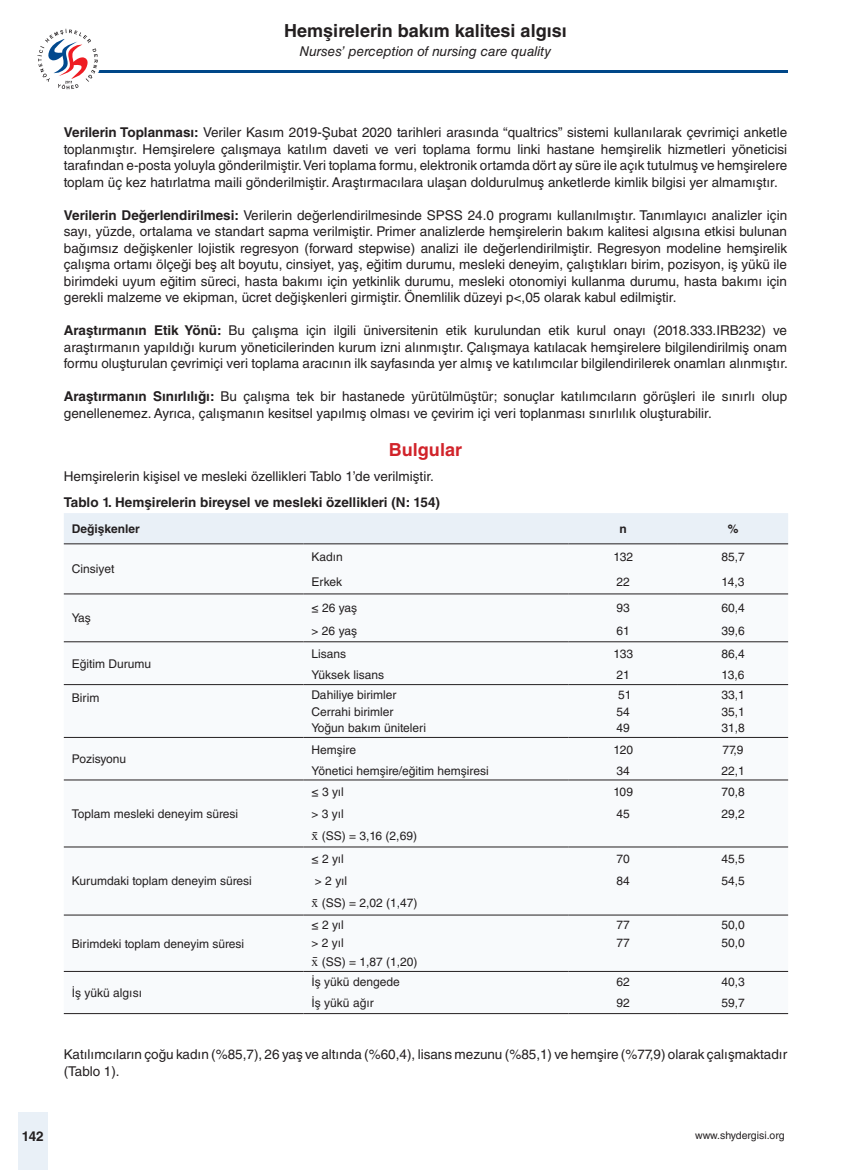
<style>
.page{position:relative;width:851px;height:1170px;background:#fff}
.page>*{position:absolute;margin:0;border:0;box-sizing:border-box;transform-origin:0 0}
.t1{font:700 18px "Helvetica LT Std";color:#231f20}
.t2{font:700 18px "Helvetica LT Std";color:#d1232a}
.t3{font:13.5px/16.5px "Helvetica LT Std";color:#231f20;text-align:justify}
.t4{font:700 13.5px "Helvetica LT Std";color:#231f20}
.t5{font:italic 13.5px "Helvetica LT Std";color:#231f20}
.t6{font:12px "Helvetica LT Std";color:#231f20}
.t7{font:700 12px "Helvetica LT Std";color:#231f20}
.t8{font:10.5px "Helvetica LT Std";color:#231f20}
.s1{font-weight:700}
.s2{font-family:"Times New Roman";font-size:13.5px}
</style>
<div class="page">
<div style="left:18px;top:1112px;width:29px;height:57px;background:#e9f0f7"></div>
<hr style="left:64px;top:70px;width:723px;height:2px;background:#004789">
<svg style="left:37px;top:28px;width:64px;height:62px"></svg>
<div style="left:64px;top:513px;width:724px;height:30px;background:#e9f0f7"></div>
<svg style="left:64px;top:544px;width:724px;height:427px"></svg>
<hr style="left:64px;top:543px;width:239px;height:1px;background:#231f20">
<hr style="left:303px;top:543px;width:265px;height:1px;background:#231f20">
<hr style="left:568px;top:543px;width:109px;height:1px;background:#231f20">
<hr style="left:677px;top:543px;width:111px;height:1px;background:#231f20">
<hr style="left:64px;top:1013px;width:239px;height:1px;background:#231f20">
<hr style="left:303px;top:1013px;width:265px;height:1px;background:#231f20">
<hr style="left:568px;top:1013px;width:109px;height:1px;background:#231f20">
<hr style="left:677px;top:1013px;width:111px;height:1px;background:#231f20">
<hr style="left:64px;top:593px;width:239px;height:1px;background:#231f20">
<hr style="left:303px;top:593px;width:265px;height:1px;background:#231f20">
<hr style="left:568px;top:593px;width:109px;height:1px;background:#231f20">
<hr style="left:677px;top:593px;width:111px;height:1px;background:#231f20">
<hr style="left:64px;top:641px;width:239px;height:1px;background:#231f20">
<hr style="left:303px;top:641px;width:265px;height:1px;background:#231f20">
<hr style="left:568px;top:641px;width:109px;height:1px;background:#231f20">
<hr style="left:677px;top:641px;width:111px;height:1px;background:#231f20">
<hr style="left:64px;top:684px;width:239px;height:1px;background:#231f20">
<hr style="left:303px;top:684px;width:265px;height:1px;background:#231f20">
<hr style="left:568px;top:684px;width:109px;height:1px;background:#231f20">
<hr style="left:677px;top:684px;width:111px;height:1px;background:#231f20">
<hr style="left:64px;top:737px;width:239px;height:1px;background:#231f20">
<hr style="left:303px;top:737px;width:265px;height:1px;background:#231f20">
<hr style="left:568px;top:737px;width:109px;height:1px;background:#231f20">
<hr style="left:677px;top:737px;width:111px;height:1px;background:#231f20">
<hr style="left:64px;top:779px;width:239px;height:1px;background:#231f20">
<hr style="left:303px;top:779px;width:265px;height:1px;background:#231f20">
<hr style="left:568px;top:779px;width:109px;height:1px;background:#231f20">
<hr style="left:677px;top:779px;width:111px;height:1px;background:#231f20">
<hr style="left:64px;top:846px;width:239px;height:1px;background:#231f20">
<hr style="left:303px;top:846px;width:265px;height:1px;background:#231f20">
<hr style="left:568px;top:846px;width:109px;height:1px;background:#231f20">
<hr style="left:677px;top:846px;width:111px;height:1px;background:#231f20">
<hr style="left:64px;top:914px;width:239px;height:1px;background:#231f20">
<hr style="left:303px;top:914px;width:265px;height:1px;background:#231f20">
<hr style="left:568px;top:914px;width:109px;height:1px;background:#231f20">
<hr style="left:677px;top:914px;width:111px;height:1px;background:#231f20">
<hr style="left:64px;top:971px;width:239px;height:1px;background:#231f20">
<hr style="left:303px;top:971px;width:265px;height:1px;background:#231f20">
<hr style="left:568px;top:971px;width:109px;height:1px;background:#231f20">
<hr style="left:677px;top:971px;width:111px;height:1px;background:#231f20">
<p class="t1" style="left:284px;top:20px;width:284px">Hemşirelerin bakım kalitesi algısı</p>
<p class="t5" style="left:299px;top:44px;width:253px">Nurses’ perception of nursing care quality</p>
<p class="t3" style="left:64px;top:124px;width:724px"><span class="s1">Verilerin Toplanması:</span> Veriler Kasım 2019-Şubat 2020 tarihleri arasında “qualtrics” sistemi kullanılarak çevrimiçi anketle toplanmıştır. Hemşirelere çalışmaya katılım daveti ve veri toplama formu linki hastane hemşirelik hizmetleri yöneticisi tarafından e-posta yoluyla gönderilmiştir. Veri toplama formu, elektronik ortamda dört ay süre ile açık tutulmuş ve hemşirelere toplam üç kez hatırlatma maili gönderilmiştir. Araştırmacılara ulaşan doldurulmuş anketlerde kimlik bilgisi yer almamıştır.</p>
<p class="t3" style="left:64px;top:207px;width:724px"><span class="s1">Verilerin Değerlendirilmesi:</span> Verilerin değerlendirilmesinde SPSS 24.0 programı kullanılmıştır. Tanımlayıcı analizler için sayı, yüzde, ortalama ve standart sapma verilmiştir. Primer analizlerde hemşirelerin bakım kalitesi algısına etkisi bulunan bağımsız değişkenler lojistik regresyon (forward stepwise) analizi ile değerlendirilmiştir. Regresyon modeline hemşirelik çalışma ortamı ölçeği beş alt boyutu, cinsiyet, yaş, eğitim durumu, mesleki deneyim, çalıştıkları birim, pozisyon, iş yükü ile birimdeki uyum eğitim süreci, hasta bakımı için yetkinlik durumu, mesleki otonomiyi kullanma durumu, hasta bakımı için gerekli malzeme ve ekipman, ücret değişkenleri girmiştir. Önemlilik düzeyi p&lt;,05 olarak kabul edilmiştir.</p>
<p class="t3" style="left:64px;top:322px;width:725px"><span class="s1">Araştırmanın Etik Yönü:</span> Bu çalışma için ilgili üniversitenin etik kurulundan etik kurul onayı (2018.333.IRB232) ve araştırmanın yapıldığı kurum yöneticilerinden kurum izni alınmıştır. Çalışmaya katılacak hemşirelere bilgilendirilmiş onam formu oluşturulan çevrimiçi veri toplama aracının ilk sayfasında yer almış ve katılımcılar bilgilendirilerek onamları alınmıştır.</p>
<p class="t3" style="left:64px;top:388px;width:724px"><span class="s1">Araştırmanın Sınırlılığı:</span> Bu çalışma tek bir hastanede yürütülmüştür; sonuçlar katılımcıların görüşleri ile sınırlı olup genellenemez. Ayrıca, çalışmanın kesitsel yapılmış olması ve çevirim içi veri toplanması sınırlılık oluşturabilir.</p>
<p class="t2" style="left:389px;top:439px;width:75px">Bulgular</p>
<p class="t3" style="left:64px;top:468px;width:371px">Hemşirelerin kişisel ve mesleki özellikleri Tablo 1’de verilmiştir.</p>
<p class="t4" style="left:64px;top:494px;width:377px">Tablo 1. Hemşirelerin bireysel ve mesleki özellikleri (N: 154)</p>
<p class="t7" style="left:72px;top:521px;width:69px">Değişkenler</p>
<p class="t7" style="left:619px;top:521px;width:9px">n</p>
<p class="t7" style="left:727px;top:521px;width:12px">%</p>
<p class="t6" style="left:72px;top:562px;width:44px">Cinsiyet</p>
<p class="t6" style="left:311px;top:550px;width:33px">Kadın</p>
<p class="t6" style="left:613px;top:550px;width:21px">132</p>
<p class="t6" style="left:721px;top:550px;width:25px">85,7</p>
<p class="t6" style="left:311px;top:574px;width:32px">Erkek</p>
<p class="t6" style="left:616px;top:574px;width:15px">22</p>
<p class="t6" style="left:721px;top:574px;width:24px">14,3</p>
<p class="t6" style="left:72px;top:611px;width:20px">Yaş</p>
<p class="t6" style="left:72px;top:656px;width:81px">Eğitim Durumu</p>
<p class="t6" style="left:311px;top:600px;width:47px">≤ 26 yaş</p>
<p class="t6" style="left:616px;top:600px;width:15px">93</p>
<p class="t6" style="left:721px;top:600px;width:25px">60,4</p>
<p class="t6" style="left:311px;top:624px;width:47px">&gt; 26 yaş</p>
<p class="t6" style="left:616px;top:624px;width:15px">61</p>
<p class="t6" style="left:721px;top:624px;width:25px">39,6</p>
<p class="t6" style="left:311px;top:646px;width:36px">Lisans</p>
<p class="t6" style="left:613px;top:646px;width:21px">133</p>
<p class="t6" style="left:721px;top:646px;width:25px">86,4</p>
<p class="t6" style="left:311px;top:668px;width:74px">Yüksek lisans</p>
<p class="t6" style="left:616px;top:668px;width:15px">21</p>
<p class="t6" style="left:721px;top:668px;width:24px">13,6</p>
<p class="t6" style="left:72px;top:690px;width:29px">Birim</p>
<p class="t6" style="left:311px;top:687px;width:86px">Dahiliye birimler</p>
<p class="t6" style="left:618px;top:687px;width:15px">51</p>
<p class="t6" style="left:721px;top:687px;width:25px">33,1</p>
<p class="t6" style="left:311px;top:704px;width:83px">Cerrahi birimler</p>
<p class="t6" style="left:616px;top:704px;width:15px">54</p>
<p class="t6" style="left:721px;top:704px;width:25px">35,1</p>
<p class="t6" style="left:311px;top:721px;width:116px">Yoğun bakım üniteleri</p>
<p class="t6" style="left:616px;top:721px;width:15px">49</p>
<p class="t6" style="left:721px;top:721px;width:25px">31,8</p>
<p class="t6" style="left:72px;top:751px;width:56px">Pozisyonu</p>
<p class="t6" style="left:311px;top:742px;width:46px">Hemşire</p>
<p class="t6" style="left:613px;top:742px;width:21px">120</p>
<p class="t6" style="left:722px;top:742px;width:23px">77,9</p>
<p class="t6" style="left:311px;top:763px;width:178px">Yönetici hemşire/eğitim hemşiresi</p>
<p class="t6" style="left:616px;top:763px;width:15px">34</p>
<p class="t6" style="left:721px;top:763px;width:25px">22,1</p>
<p class="t6" style="left:72px;top:806px;width:168px">Toplam mesleki deneyim süresi</p>
<p class="t6" style="left:72px;top:874px;width:181px">Kurumdaki toplam deneyim süresi</p>
<p class="t6" style="left:72px;top:936px;width:174px">Birimdeki toplam deneyim süresi</p>
<p class="t6" style="left:72px;top:985px;width:72px">İş yükü algısı</p>
<p class="t6" style="left:311px;top:784px;width:34px">≤ 3 yıl</p>
<p class="t6" style="left:613px;top:784px;width:21px">109</p>
<p class="t6" style="left:721px;top:784px;width:25px">70,8</p>
<p class="t6" style="left:311px;top:807px;width:34px">&gt; 3 yıl</p>
<p class="t6" style="left:616px;top:807px;width:15px">45</p>
<p class="t6" style="left:721px;top:807px;width:25px">29,2</p>
<p class="t6" style="left:311px;top:829px;width:107px"><span class="s2">x̄</span> (SS) = 3,16 (2,69)</p>
<p class="t6" style="left:311px;top:851px;width:34px">≤ 2 yıl</p>
<p class="t6" style="left:616px;top:851px;width:15px">70</p>
<p class="t6" style="left:721px;top:851px;width:25px">45,5</p>
<p class="t6" style="left:315px;top:873px;width:34px">&gt; 2 yıl</p>
<p class="t6" style="left:616px;top:873px;width:15px">84</p>
<p class="t6" style="left:721px;top:873px;width:25px">54,5</p>
<p class="t6" style="left:311px;top:896px;width:107px"><span class="s2">x̄</span> (SS) = 2,02 (1,47)</p>
<p class="t6" style="left:311px;top:917px;width:34px">≤ 2 yıl</p>
<p class="t6" style="left:616px;top:917px;width:15px">77</p>
<p class="t6" style="left:721px;top:917px;width:25px">50,0</p>
<p class="t6" style="left:311px;top:936px;width:34px">&gt; 2 yıl</p>
<p class="t6" style="left:616px;top:936px;width:15px">77</p>
<p class="t6" style="left:721px;top:936px;width:25px">50,0</p>
<p class="t6" style="left:311px;top:954px;width:107px"><span class="s2">x̄</span> (SS) = 1,87 (1,20)</p>
<p class="t6" style="left:311px;top:975px;width:90px">İş yükü dengede</p>
<p class="t6" style="left:616px;top:975px;width:15px">62</p>
<p class="t6" style="left:721px;top:975px;width:25px">40,3</p>
<p class="t6" style="left:311px;top:995px;width:64px">İş yükü ağır</p>
<p class="t6" style="left:616px;top:995px;width:15px">92</p>
<p class="t6" style="left:721px;top:995px;width:25px">59,7</p>
<p class="t3" style="left:64px;top:1045px;width:724px">Katılımcıların çoğu kadın (%85,7), 26 yaş ve altında (%60,4), lisans mezunu (%85,1) ve hemşire (%77,9) olarak çalışmaktadır (Tablo 1).</p>
<p class="t4" style="left:22px;top:1128px;width:24px">142</p>
<p class="t8" style="left:695px;top:1129px;width:91px">www.shydergisi.org</p>
</div>
